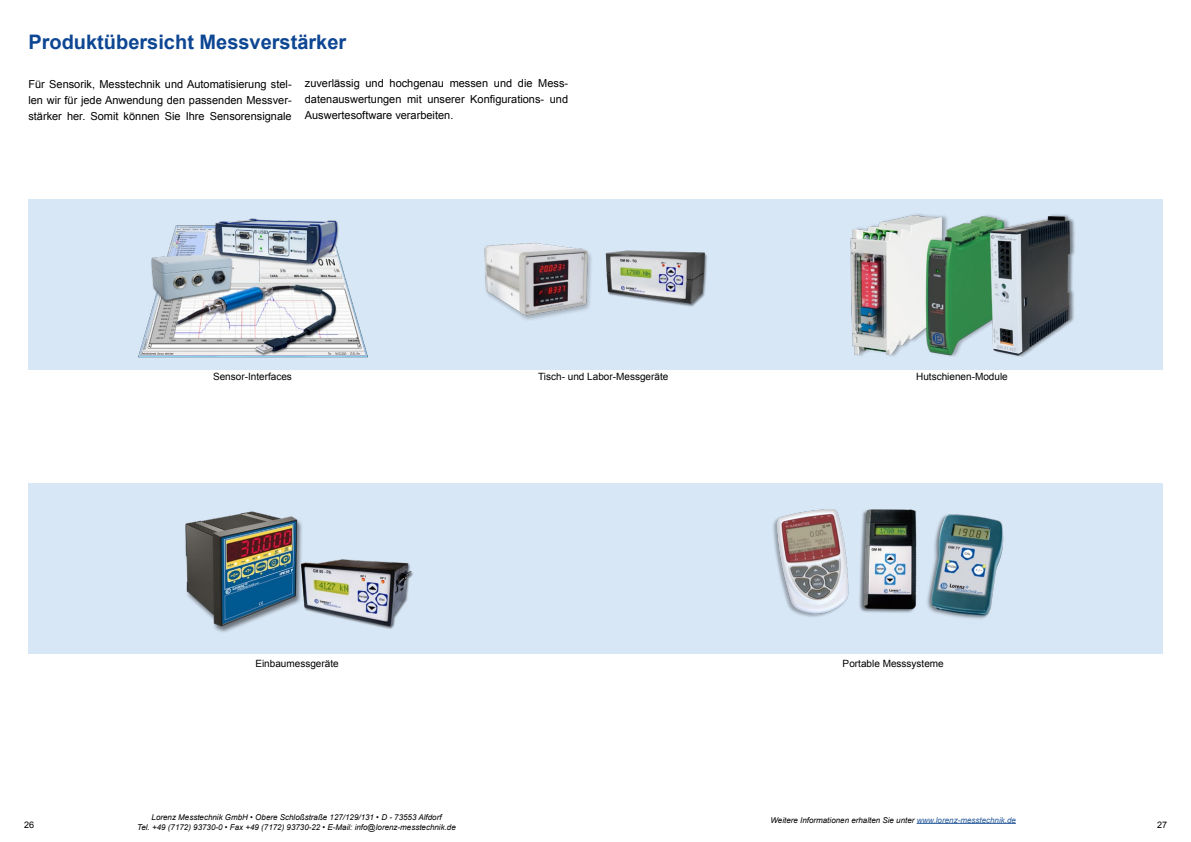
<style>
.page{position:relative;width:1191px;height:842px;background:#fff}
.page>*{position:absolute;margin:0;border:0;box-sizing:border-box;transform-origin:0 0}
.t1{font:700 20px "Arial";color:#0d4693}
.t2{font:11px/16px "Arial";color:#000;text-align:justify}
.t3{font:10px "Arial";color:#000}
.t4{font:9px "Arial";color:#000}
.t5{font:italic 8px "Arial";color:#000}
.s1{color:#275b9b}
</style>
<div class="page">
<hr style="left:916px;top:823px;width:100px;height:1px;background:#275b9b">
<div style="left:28px;top:484px;width:1134px;height:170px;background:#d8e7f6"></div>
<div style="left:28px;top:200px;width:1134px;height:170px;background:#d8e7f6"></div>
<img style="left:138px;top:218px;width:230px;height:140px">
<img style="left:850px;top:213px;width:225px;height:143px">
<img style="left:773px;top:509px;width:231px;height:110px">
<img style="left:484px;top:242px;width:223px;height:78px">
<img style="left:185px;top:511px;width:228px;height:122px">
<h1 class="t1" style="left:28px;top:29px;width:319px">Produktübersicht Messverstärker</h1>
<p class="t2" style="left:28px;top:76px;width:265px">Für Sensorik, Messtechnik und Automatisierung stel&shy;len wir für jede Anwendung den passenden Messver&shy;stärker her. Somit können Sie Ihre Sensorensignale</p>
<p class="t2" style="left:305px;top:76px;width:265px">zuverlässig und hochgenau messen und die Mess&shy;datenauswertungen mit unserer Konfigurations- und Auswertesoftware verarbeiten.</p>
<p class="t3" style="left:213px;top:370px;width:80px">Sensor-Interfaces</p>
<p class="t3" style="left:916px;top:370px;width:93px">Hutschienen-Module</p>
<p class="t3" style="left:538px;top:370px;width:132px">Tisch- und Labor-Messgeräte</p>
<p class="t3" style="left:255px;top:657px;width:85px">Einbaumessgeräte</p>
<p class="t3" style="left:842px;top:657px;width:103px">Portable Messsysteme</p>
<p class="t5" style="left:152px;top:812px;width:291px">Lorenz Messtechnik GmbH • Obere Schloßstraße 127/129/131 • D - 73553 Alfdorf</p>
<p class="t5" style="left:770px;top:814px;width:247px">Weitere Informationen erhalten Sie unter <span class="s1">www.lorenz-messtechnik.de</span></p>
<p class="t4" style="left:24px;top:819px;width:12px">26</p>
<p class="t5" style="left:137px;top:822px;width:320px">Tel. +49 (7172) 93730-0 • Fax +49 (7172) 93730-22 • E-Mail: info@lorenz-messtechnik.de</p>
<p class="t4" style="left:1157px;top:819px;width:12px">27</p>
</div>
